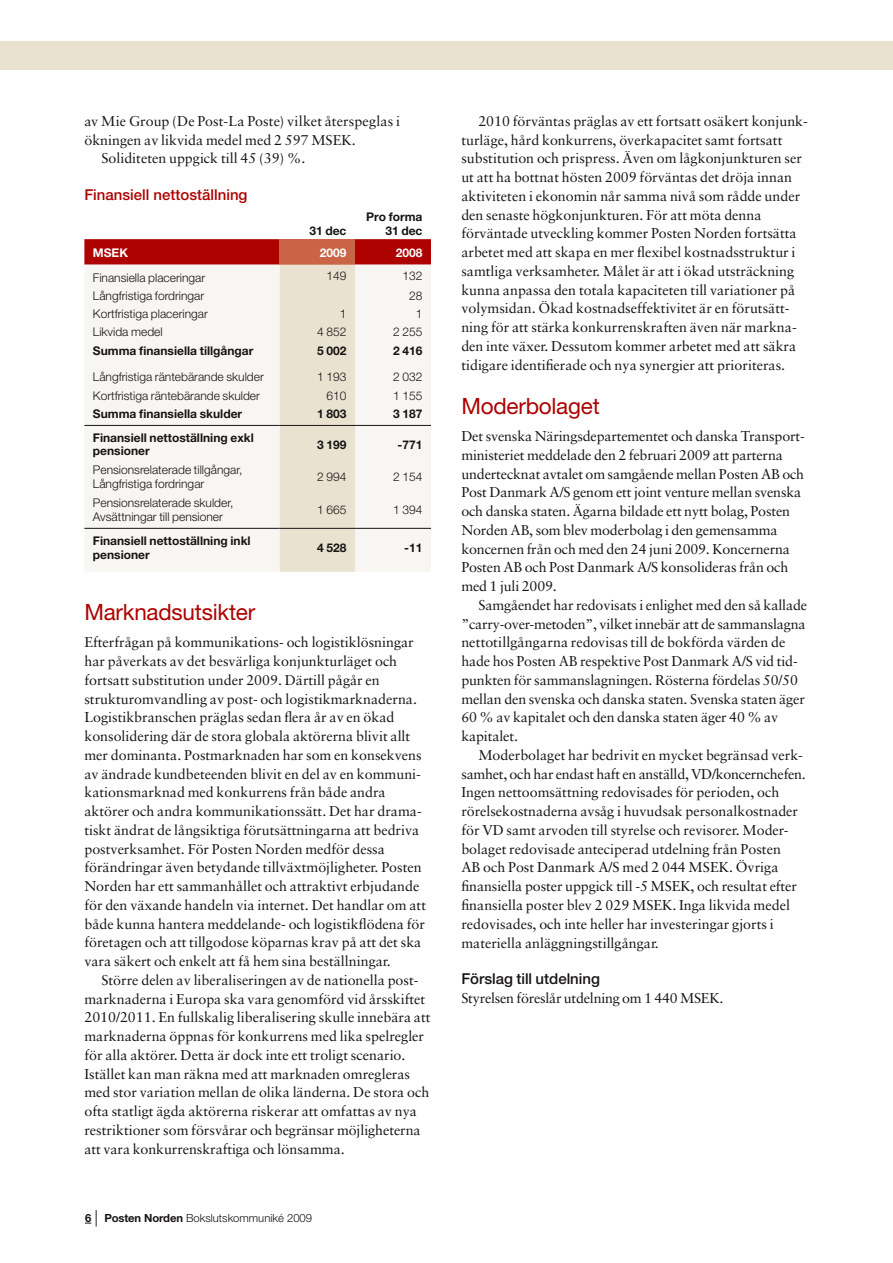
<style>
.page{position:relative;width:893px;height:1263px;background:#fff}
.page>*{position:absolute;margin:0;border:0;box-sizing:border-box;transform-origin:0 0}
.t1{font:22.5px "Helvetica Neue";letter-spacing:-.01em;color:#ad0200}
.t2{font:500 15px "Helvetica Neue";color:#ad0200}
.t3{font:500 15px "Helvetica Neue";color:#161514}
.t4{font:14.25px/18.8px "Sabon";color:#161514}
.t5{font:300 12px/13.5px "Helvetica Neue";color:#161514}
.t6{font:700 12px/13.5px "Helvetica Neue";color:#161514}
.t7{font:700 12px "Helvetica Neue";color:#fff}
.t8{font:300 11.25px "Helvetica Neue";color:#161514}
.s1{font-weight:700}
.s2{font-size:16.5px}
</style>
<div class="page">
<svg style="left:84px;top:239px;width:347px;height:333px"></svg>
<hr style="left:84px;top:425px;width:196px;height:1px;background:#161514">
<hr style="left:355px;top:425px;width:76px;height:1px;background:#161514">
<hr style="left:280px;top:425px;width:75px;height:1px;background:#161514">
<hr style="left:84px;top:528px;width:196px;height:1px;background:#161514">
<hr style="left:355px;top:528px;width:76px;height:1px;background:#161514">
<hr style="left:280px;top:528px;width:75px;height:1px;background:#161514">
<div style="left:0;top:41px;width:893px;height:29px;background:#eae2d1"></div>
<p class="t4" style="left:84px;top:111px;width:317px">av Mie Group (De Post-La Poste) vilket återspeglas i</p>
<p class="t4" style="left:84px;top:130px;width:273px">ökningen av likvida medel med 2 597 MSEK.</p>
<p class="t4" style="left:101px;top:149px;width:205px">Soliditeten uppgick till 45 (39) %.</p>
<p class="t2" style="left:84px;top:186px;width:165px">Finansiell nettoställning</p>
<p class="t6" style="left:309px;top:224px;width:39px">31 dec</p>
<p class="t6" style="left:366px;top:210px;width:58px;text-align:right">Pro forma<br>31 dec</p>
<p class="t7" style="left:93px;top:246px;width:37px">MSEK</p>
<p class="t7" style="left:320px;top:246px;width:28px">2009</p>
<p class="t7" style="left:396px;top:246px;width:28px">2008</p>
<p class="t5" style="left:93px;top:270px;width:114px">Finansiella placeringar</p>
<p class="t5" style="left:326px;top:269px;width:22px">149</p>
<p class="t5" style="left:402px;top:269px;width:22px">132</p>
<p class="t5" style="left:93px;top:289px;width:113px">Långfristiga fordringar</p>
<p class="t5" style="left:409px;top:289px;width:15px">28</p>
<p class="t5" style="left:93px;top:307px;width:116px">Kortfristiga placeringar</p>
<p class="t5" style="left:340px;top:307px;width:8px">1</p>
<p class="t5" style="left:416px;top:307px;width:8px">1</p>
<p class="t5" style="left:93px;top:325px;width:71px">Likvida medel</p>
<p class="t5" style="left:317px;top:325px;width:31px">4 852</p>
<p class="t5" style="left:393px;top:325px;width:31px">2 255</p>
<p class="t6" style="left:93px;top:343px;width:162px">Summa finansiella tillgångar</p>
<p class="t6" style="left:317px;top:343px;width:31px">5 002</p>
<p class="t6" style="left:393px;top:343px;width:31px">2 416</p>
<p class="t5" style="left:93px;top:370px;width:172px">Långfristiga räntebärande skulder</p>
<p class="t5" style="left:317px;top:370px;width:31px">1 193</p>
<p class="t5" style="left:393px;top:370px;width:31px">2 032</p>
<p class="t5" style="left:93px;top:388px;width:168px">Kortfristiga räntebärande skulder</p>
<p class="t5" style="left:327px;top:388px;width:22px">610</p>
<p class="t5" style="left:393px;top:388px;width:31px">1 155</p>
<p class="t6" style="left:93px;top:407px;width:151px">Summa finansiella skulder</p>
<p class="t6" style="left:317px;top:407px;width:31px">1 803</p>
<p class="t6" style="left:393px;top:407px;width:31px">3 187</p>
<p class="t6" style="left:93px;top:431px;width:162px">Finansiell nettoställning exkl pensioner</p>
<p class="t6" style="left:317px;top:437px;width:31px">3 199</p>
<p class="t6" style="left:398px;top:437px;width:26px">-771</p>
<p class="t5" style="left:93px;top:463px;width:151px">Pensionsrelaterade tillgångar,<br>Långfristiga fordringar</p>
<p class="t5" style="left:317px;top:470px;width:31px">2 994</p>
<p class="t5" style="left:393px;top:470px;width:31px">2 154</p>
<p class="t5" style="left:93px;top:496px;width:142px">Pensionsrelaterade skulder,<br>Avsättningar till pensioner</p>
<p class="t5" style="left:317px;top:503px;width:31px">1 665</p>
<p class="t5" style="left:393px;top:503px;width:31px">1 394</p>
<p class="t6" style="left:93px;top:534px;width:159px">Finansiell nettoställning inkl pensioner</p>
<p class="t6" style="left:317px;top:541px;width:31px">4 528</p>
<p class="t6" style="left:404px;top:541px;width:20px">-11</p>
<h1 class="t1" style="left:84px;top:599px;width:172px">Marknadsutsikter</h1>
<p class="t4" style="left:84px;top:633px;width:343px">Efterfrågan på kommunikations- och logistiklösningar har påverkats av det besvärliga konjunkturläget och fortsatt substitution under 2009. Därtill pågår en strukturomvandling av post- och logistikmarknaderna.<br>Logistikbranschen präglas sedan flera år av en ökad konsolidering där de stora globala aktörerna blivit allt mer dominanta. Postmarknaden har som en konsekvens av ändrade kundbeteenden blivit en del av en kommuni&shy;kationsmarknad med konkurrens från både andra aktörer och andra kommunikationssätt. Det har drama&shy;tiskt ändrat de långsiktiga förutsättningarna att bedriva postverksamhet. För Posten Norden medför dessa förändringar även betydande tillväxtmöjligheter. Posten Norden har ett sammanhållet och attraktivt erbjudande för den växande handeln via internet. Det handlar om att både kunna hantera meddelande- och logistikflödena för företagen och att tillgodose köparnas krav på att det ska vara säkert och enkelt att få hem sina beställningar.</p>
<p class="t4" style="left:84px;top:970px;width:348px;text-indent:17px">Större delen av liberaliseringen av de nationella post&shy;marknaderna i Europa ska vara genomförd vid årsskiftet 2010/2011. En fullskalig liberalisering skulle innebära att marknaderna öppnas för konkurrens med lika spelregler för alla aktörer. Detta är dock inte ett troligt scenario.<br>Istället kan man räkna med att marknaden omregleras med stor variation mellan de olika länderna. De stora och ofta statligt ägda aktörerna riskerar att omfattas av nya restriktioner som försvårar och begränsar möjligheterna att vara konkurrenskraftiga och lönsamma.</p>
<p class="t8" style="left:85px;top:1211px;width:229px"><span class="s1">6</span> <span class="s2">|</span> <span class="s1">Posten Norden</span> Bokslutskommuniké 2009</p>
<p class="t4" style="left:461px;top:111px;width:348px;text-indent:17px">2010 förväntas präglas av ett fortsatt osäkert konjunk&shy;turläge, hård konkurrens, överkapacitet samt fortsatt substitution och prispress. Även om lågkonjunkturen ser ut att ha bottnat hösten 2009 förväntas det dröja innan aktiviteten i ekonomin når samma nivå som rådde under den senaste högkonjunkturen. För att möta denna förväntade utveckling kommer Posten Norden fortsätta arbetet med att skapa en mer flexibel kostnadsstruktur i samtliga verksamheter. Målet är att i ökad utsträckning kunna anpassa den totala kapaciteten till variationer på volymsidan. Ökad kostnadseffektivitet är en förutsätt&shy;ning för att stärka konkurrenskraften även när markna&shy;den inte växer. Dessutom kommer arbetet med att säkra tidigare identifierade och nya synergier att prioriteras.</p>
<h1 class="t1" style="left:461px;top:392px;width:140px">Moderbolaget</h1>
<p class="t4" style="left:461px;top:427px;width:345px">Det svenska Näringsdepartementet och danska Transport&shy;ministeriet meddelade den 2 februari 2009 att parterna undertecknat avtalet om samgående mellan Posten AB och Post Danmark A/S genom ett joint venture mellan svenska och danska staten. Ägarna bildade ett nytt bolag, Posten Norden AB, som blev moderbolag i den gemensamma koncernen från och med den 24 juni 2009. Koncernerna Posten AB och Post Danmark A/S konsolideras från och med 1 juli 2009.</p>
<p class="t4" style="left:461px;top:595px;width:347px;text-indent:17px">Samgåendet har redovisats i enlighet med den så kallade ”carry-over-metoden”, vilket innebär att de sammanslagna nettotillgångarna redovisas till de bokförda värden de hade hos Posten AB respektive Post Danmark A/S vid tid&shy;punkten för sammanslagningen. Rösterna fördelas 50/50 mellan den svenska och danska staten. Svenska staten äger 60 % av kapitalet och den danska staten äger 40 % av kapitalet.</p>
<p class="t4" style="left:461px;top:745px;width:346px;text-indent:17px">Moderbolaget har bedrivit en mycket begränsad verk&shy;samhet, och har endast haft en anställd, VD/koncernchefen.<br>Ingen nettoomsättning redovisades för perioden, och rörelsekostnaderna avsåg i huvudsak personalkostnader för VD samt arvoden till styrelse och revisorer. Moder&shy;bolaget redovisade anteciperad utdelning från Posten<br>AB och Post Danmark A/S med 2 044 MSEK. Övriga finansiella poster uppgick till -5 MSEK, och resultat efter finansiella poster blev 2 029 MSEK. Inga likvida medel redovisades, och inte heller har investeringar gjorts i materiella anläggningstillgångar.</p>
<p class="t3" style="left:461px;top:970px;width:140px">Förslag till utdelning</p>
<p class="t4" style="left:461px;top:988px;width:264px">Styrelsen föreslår utdelning om 1 440 MSEK.</p>
</div>
